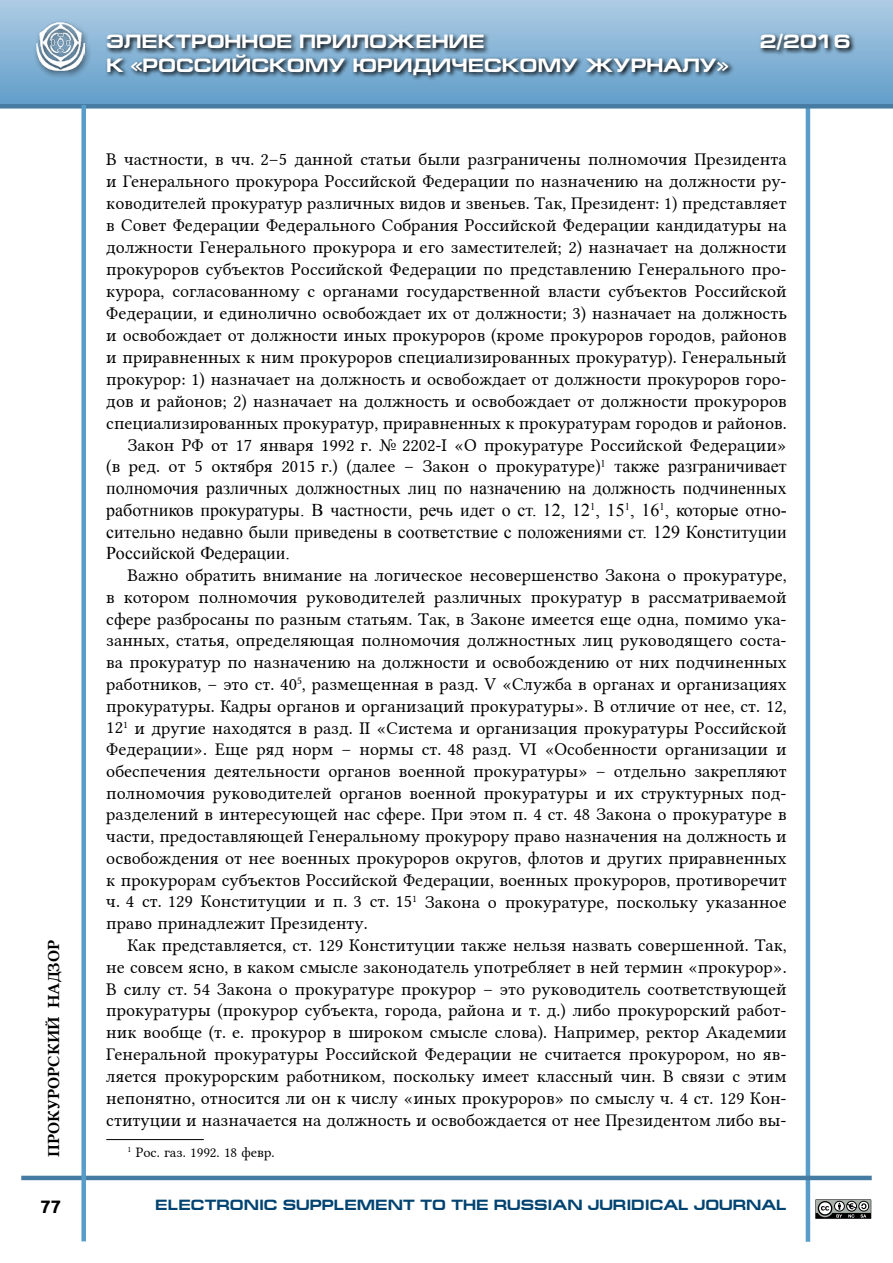
<style>
.page{position:relative;width:893px;height:1263px;background:#fff}
.page>*{position:absolute;margin:0;border:0;box-sizing:border-box;transform-origin:0 0}
.t1{font:700 19.5px "Europe Ext";color:#fff}
.t2{font:18px/21.8px "Lin Libertine";color:#000;text-align:justify}
.t3{font:18px/21.8px "Times New Roman";color:#000;text-align:justify}
.t4{font:700 18px "Ubuntu";color:#000}
.t5{font:16.5px "Lin Libertine B";color:#000}
.t6{font:700 15px "Europe Ext";color:#004371}
.t7{font:14.25px "Lin Libertine";color:#000}
.s1{font-family:"Times New Roman"}
</style>
<div class="page">
<hr style="left:806px;top:91px;width:4px;height:1151px;background:#589cca">
<hr style="left:21px;top:1176px;width:851px;height:4px;background:#467ba2">
<div style="left:0;top:0;width:893px;height:106px;background:linear-gradient(to bottom,#aecce4,#619dc9)"></div>
<div style="left:0;top:104px;width:893px;height:5px;background:#467ba2"></div>
<div style="left:81px;top:105px;width:5px;height:1136px;background:#589cca"></div>
<div style="left:33px;top:19px;width:59px;height:60px;background:#000;opacity:.63"></div>
<img style="left:37px;top:23px;width:47px;height:47px">
<svg style="left:105px;top:31px;width:751px;height:50px;background:#6b90ab"></svg>
<svg style="left:815px;top:1199px;width:57px;height:20px"></svg>
<hr style="left:106px;top:1139px;width:98px;height:1px;background:#000">
<p class="t5" style="left:43px;top:1157px;width:218px;rotate:-90deg">прокурорский надзор</p>
<p class="t4" style="left:41px;top:1196px;width:22px">77</p>
<p class="t1" style="left:106px;top:31px;width:380px">ЭЛЕКТРОННОЕ ПРИЛОЖЕНИЕ</p>
<p class="t1" style="left:760px;top:31px;width:92px">2/2016</p>
<p class="t1" style="left:106px;top:54px;width:624px">К «РОССИЙСКОМУ ЮРИДИЧЕСКОМУ ЖУРНАЛУ»</p>
<p class="t2" style="left:106px;top:146px;width:682px;text-align:right">В частности, в чч. 2–5 данной статьи были разграничены полномочия Президента и Генерального прокурора Российской Федерации по назначению на должности ру&shy;ководителей прокуратур различных видов и звеньев. Так, Президент: 1) представляет в Совет Федерации Федерального Собрания Российской Федерации кандидатуры на должности Генерального прокурора и его заместителей; 2) назначает на должности прокуроров субъектов Российской Федерации по представлению Генерального про&shy;курора, согласованному с органами государственной власти субъектов Российской Федерации, и единолично освобождает их от должности; 3) назначает на должность и освобождает от должности иных прокуроров (кроме прокуроров городов, районов и приравненных к ним прокуроров специализированных прокуратур). Генеральный прокурор: 1) назначает на должность и освобождает от должности прокуроров горо&shy;дов и районов; 2) назначает на должность и освобождает от должности прокуроров специализированных прокуратур, приравненных к прокуратурам городов и районов.<br>Закон РФ от 17 января 1992 г. № 2202-I «О прокуратуре Российской Федерации»<br>(в ред. от 5 октября 2015 г.) (далее – Закон о прокуратуре)<sup>1</sup> <span class="s1">также разграничивает</span></p>
<p class="t3" style="left:106px;top:477px;width:682px">полномочия различных должностных лиц по назначению на должность подчиненных работников прокуратуры. В частности, речь идет о ст. 12, 12<sup>1</sup>, 15<sup>1</sup>, 16<sup>1</sup>, которые отно&shy;сительно недавно были приведены в соответствие с положениями ст. 129 Конституции Российской Федерации.</p>
<p class="t2" style="left:106px;top:562px;width:682px;text-indent:21px">Важно обратить внимание на логическое несовершенство Закона о прокуратуре, в котором полномочия руководителей различных прокуратур в рассматриваемой сфере разбросаны по разным статьям. Так, в Законе имеется еще одна, помимо ука&shy;занных, статья, определяющая полномочия должностных лиц руководящего соста&shy;ва прокуратур по назначению на должности и освобождению от них подчиненных работников, – это ст. 40<sup>5</sup>, размещенная в разд. V «Служба в органах и организациях прокуратуры. Кадры органов и организаций прокуратуры». В отличие от нее, ст. 12, 12<sup>1</sup> и другие находятся в разд. II «Система и организация прокуратуры Российской Федерации». Еще ряд норм – нормы ст. 48 разд. VI «Особенности организации и обеспечения деятельности органов военной прокуратуры» – отдельно закрепляют полномочия руководителей органов военной прокуратуры и их структурных под&shy;разделений в интересующей нас сфере. При этом п. 4 ст. 48 Закона о прокуратуре в части, предоставляющей Генеральному прокурору право назначения на должность и освобождения от нее военных прокуроров округов, флотов и других приравненных к прокурорам субъектов Российской Федерации, военных прокуроров, противоречит ч. 4 ст. 129 Конституции и п. 3 ст. 15<sup>1</sup> Закона о прокуратуре, поскольку указанное право принадлежит Президенту.</p>
<p class="t2" style="left:106px;top:932px;width:682px;text-indent:21px">Как представляется, ст. 129 Конституции также нельзя назвать совершенной. Так, не совсем ясно, в каком смысле законодатель употребляет в ней термин «прокурор».<br>В силу ст. 54 Закона о прокуратуре прокурор – это руководитель соответствующей прокуратуры (прокурор субъекта, города, района и т. д.) либо прокурорский работ&shy;ник вообще (т. е. прокурор в широком смысле слова). Например, ректор Академии Генеральной прокуратуры Российской Федерации не считается прокурором, но яв&shy;ляется прокурорским работником, поскольку имеет классный чин. В связи с этим непонятно, относится ли он к числу «иных прокуроров» по смыслу ч. 4 ст. 129 Кон&shy;ституции и назначается на должность и освобождается от нее Президентом либо вы-</p>
<p class="t7" style="left:128px;top:1141px;width:149px"><sup>1</sup> Рос. газ. 1992. 18 февр.</p>
<p class="t6" style="left:155px;top:1196px;width:633px">ELECTRONIC SUPPLEMENT TO THE RUSSIAN JURIDICAL JOURNAL</p>
</div>
